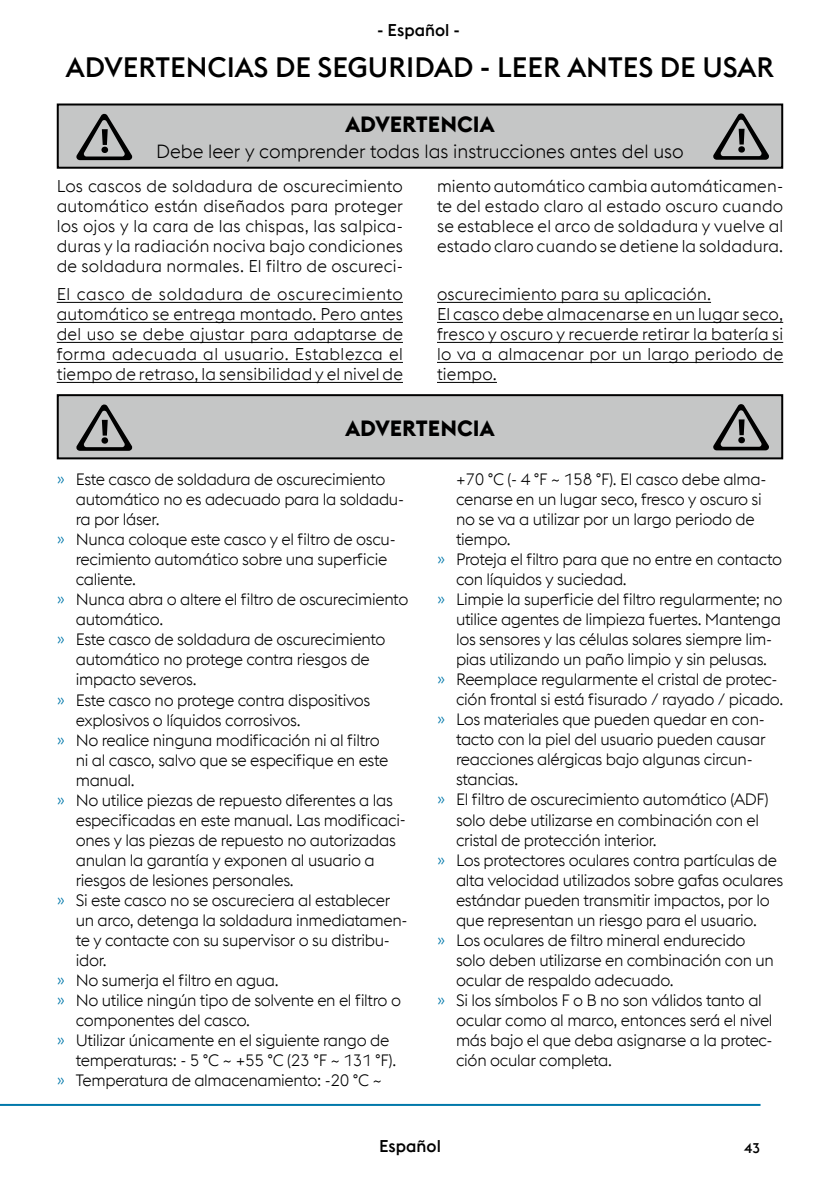
<style>
.page{position:relative;width:840px;height:1191px;background:#fff}
.page>*{position:absolute;margin:0;border:0;box-sizing:border-box;transform-origin:0 0}
.t1{font:500 28px "voestalpine";color:#000}
.t2{font:700 22px "voestalpine";color:#000}
.t3{font:300 19px "voestalpine";color:#000}
.t4{font:300 17px/20px "voestalpine";letter-spacing:.01em;color:#000;text-align:justify}
.t5{font:500 17px "voestalpine";color:#000}
.t6{font:300 16.4px "voestalpine";letter-spacing:-.02em;color:#000}
.t7{font:500 14px "voestalpine";color:#000}
.s1{color:#0078aa}
</style>
<div class="page">
<hr style="left:0;top:1104px;width:760px;height:2px;background:#0078aa">
<div style="left:58px;top:104px;width:723px;height:64px;background:#c5c6c6"></div>
<div style="left:57px;top:103px;width:725px;height:66px;border:2px solid #000"></div>
<svg style="left:76px;top:113px;width:57px;height:47px"></svg>
<svg style="left:713px;top:113px;width:56px;height:47px"></svg>
<hr style="left:57px;top:302px;width:346px;height:1px;background:#000">
<hr style="left:57px;top:322px;width:346px;height:1px;background:#000">
<hr style="left:57px;top:342px;width:346px;height:1px;background:#000">
<hr style="left:57px;top:362px;width:346px;height:1px;background:#000">
<hr style="left:57px;top:382px;width:346px;height:1px;background:#000">
<hr style="left:437px;top:302px;width:273px;height:1px;background:#000">
<hr style="left:437px;top:322px;width:345px;height:1px;background:#000">
<hr style="left:437px;top:342px;width:345px;height:1px;background:#000">
<hr style="left:437px;top:362px;width:345px;height:1px;background:#000">
<hr style="left:437px;top:382px;width:59px;height:1px;background:#000">
<div style="left:58px;top:395px;width:723px;height:63px;background:#c5c6c6"></div>
<div style="left:57px;top:394px;width:725px;height:65px;border:2px solid #000"></div>
<svg style="left:76px;top:404px;width:57px;height:47px"></svg>
<svg style="left:713px;top:404px;width:56px;height:46px"></svg>
<p class="t5" style="left:377px;top:20px;width:84px">- Español -</p>
<h1 class="t1" style="left:66px;top:50px;width:709px">ADVERTENCIAS DE SEGURIDAD - LEER ANTES DE USAR</h1>
<h2 class="t2" style="left:345px;top:110px;width:150px">ADVERTENCIA</h2>
<p class="t3" style="left:156px;top:140px;width:528px">Debe leer y comprender todas las instrucciones antes del uso</p>
<p class="t4" style="left:57px;top:176px;width:347px">Los cascos de soldadura de oscurecimiento automático están diseñados para proteger los ojos y la cara de las chispas, las salpica&shy;duras y la radiación nociva bajo condiciones de soldadura normales. El filtro de oscureci-</p>
<p class="t4" style="left:437px;top:176px;width:347px">miento automático cambia automáticamen&shy;te del estado claro al estado oscuro cuando se establece el arco de soldadura y vuelve al estado claro cuando se detiene la soldadura.</p>
<p class="t4" style="left:57px;top:284px;width:347px">El casco de soldadura de oscurecimiento automático se entrega montado. Pero antes del uso se debe ajustar para adaptarse de forma adecuada al usuario. Establezca el tiempo de retraso, la sensibilidad y el nivel de</p>
<p class="t4" style="left:437px;top:284px;width:347px;text-align:left">oscurecimiento para su aplicación.<br>El casco debe almacenarse en un lugar seco, fresco y oscuro y recuerde retirar la batería si lo va a almacenar por un largo periodo de tiempo.</p>
<h2 class="t2" style="left:345px;top:414px;width:150px">ADVERTENCIA</h2>
<p class="t6" style="left:57px;top:470px;width:330px"><span class="s1">ʷ</span> Este casco de soldadura de oscurecimiento</p>
<p class="t6" style="left:76px;top:490px;width:329px">automático no es adecuado para la soldadu-</p>
<p class="t6" style="left:76px;top:510px;width:85px">ra por láser.</p>
<p class="t6" style="left:57px;top:530px;width:340px"><span class="s1">ʷ</span> Nunca coloque este casco y el filtro de oscu-</p>
<p class="t6" style="left:76px;top:550px;width:313px">recimiento automático sobre una superficie</p>
<p class="t6" style="left:76px;top:570px;width:62px">caliente.</p>
<p class="t6" style="left:57px;top:590px;width:353px"><span class="s1">ʷ</span> Nunca abra o altere el filtro de oscurecimiento</p>
<p class="t6" style="left:76px;top:610px;width:89px">automático.</p>
<p class="t6" style="left:57px;top:630px;width:330px"><span class="s1">ʷ</span> Este casco de soldadura de oscurecimiento</p>
<p class="t6" style="left:76px;top:650px;width:295px">automático no protege contra riesgos de</p>
<p class="t6" style="left:76px;top:670px;width:122px">impacto severos.</p>
<p class="t6" style="left:57px;top:690px;width:315px"><span class="s1">ʷ</span> Este casco no protege contra dispositivos</p>
<p class="t6" style="left:76px;top:710px;width:226px">explosivos o líquidos corrosivos.</p>
<p class="t6" style="left:57px;top:730px;width:324px"><span class="s1">ʷ</span> No realice ninguna modificación ni al filtro</p>
<p class="t6" style="left:76px;top:750px;width:314px">ni al casco, salvo que se especifique en este</p>
<p class="t6" style="left:76px;top:770px;width:60px">manual.</p>
<p class="t6" style="left:57px;top:790px;width:337px"><span class="s1">ʷ</span> No utilice piezas de repuesto diferentes a las</p>
<p class="t6" style="left:76px;top:810px;width:331px">especificadas en este manual. Las modificaci-</p>
<p class="t6" style="left:76px;top:830px;width:321px">ones y las piezas de repuesto no autorizadas</p>
<p class="t6" style="left:76px;top:850px;width:300px">anulan la garantía y exponen al usuario a</p>
<p class="t6" style="left:76px;top:870px;width:219px">riesgos de lesiones personales.</p>
<p class="t6" style="left:57px;top:890px;width:335px"><span class="s1">ʷ</span> Si este casco no se oscureciera al establecer</p>
<p class="t6" style="left:76px;top:910px;width:333px">un arco, detenga la soldadura inmediatamen-</p>
<p class="t6" style="left:76px;top:930px;width:315px">te y contacte con su supervisor o su distribu-</p>
<p class="t6" style="left:76px;top:950px;width:32px">idor.</p>
<p class="t6" style="left:57px;top:970px;width:223px"><span class="s1">ʷ</span> No sumerja el filtro en agua.</p>
<p class="t6" style="left:57px;top:990px;width:345px"><span class="s1">ʷ</span> No utilice ningún tipo de solvente en el filtro o</p>
<p class="t6" style="left:76px;top:1010px;width:176px">componentes del casco.</p>
<p class="t6" style="left:57px;top:1030px;width:334px"><span class="s1">ʷ</span> Utilizar únicamente en el siguiente rango de</p>
<p class="t6" style="left:76px;top:1050px;width:322px">temperaturas: - 5 °C ~ +55 °C (23 °F ~ 131 °F).</p>
<p class="t6" style="left:57px;top:1070px;width:327px"><span class="s1">ʷ</span> Temperatura de almacenamiento: -20 °C ~</p>
<p class="t6" style="left:456px;top:470px;width:312px">+70 °C (- 4 °F ~ 158 °F). El casco debe alma-</p>
<p class="t6" style="left:456px;top:490px;width:307px">cenarse en un lugar seco, fresco y oscuro si</p>
<p class="t6" style="left:456px;top:510px;width:300px">no se va a utilizar por un largo periodo de</p>
<p class="t6" style="left:456px;top:530px;width:56px">tiempo.</p>
<p class="t6" style="left:437px;top:550px;width:346px"><span class="s1">ʷ</span> Proteja el filtro para que no entre en contacto</p>
<p class="t6" style="left:456px;top:570px;width:172px">con líquidos y suciedad.</p>
<p class="t6" style="left:437px;top:590px;width:347px"><span class="s1">ʷ</span> Limpie la superficie del filtro regularmente; no</p>
<p class="t6" style="left:456px;top:610px;width:326px">utilice agentes de limpieza fuertes. Mantenga</p>
<p class="t6" style="left:456px;top:630px;width:317px">los sensores y las células solares siempre lim-</p>
<p class="t6" style="left:456px;top:650px;width:312px">pias utilizando un paño limpio y sin pelusas.</p>
<p class="t6" style="left:437px;top:670px;width:341px"><span class="s1">ʷ</span> Reemplace regularmente el cristal de protec-</p>
<p class="t6" style="left:456px;top:690px;width:328px">ción frontal si está fisurado / rayado / picado.</p>
<p class="t6" style="left:437px;top:710px;width:329px"><span class="s1">ʷ</span> Los materiales que pueden quedar en con-</p>
<p class="t6" style="left:456px;top:730px;width:311px">tacto con la piel del usuario pueden causar</p>
<p class="t6" style="left:456px;top:750px;width:298px">reacciones alérgicas bajo algunas circun-</p>
<p class="t6" style="left:456px;top:770px;width:64px">stancias.</p>
<p class="t6" style="left:437px;top:790px;width:333px"><span class="s1">ʷ</span> El filtro de oscurecimiento automático (ADF)</p>
<p class="t6" style="left:456px;top:810px;width:304px">solo debe utilizarse en combinación con el</p>
<p class="t6" style="left:456px;top:830px;width:202px">cristal de protección interior.</p>
<p class="t6" style="left:437px;top:850px;width:341px"><span class="s1">ʷ</span> Los protectores oculares contra partículas de</p>
<p class="t6" style="left:456px;top:870px;width:328px">alta velocidad utilizados sobre gafas oculares</p>
<p class="t6" style="left:456px;top:890px;width:315px">estándar pueden transmitir impactos, por lo</p>
<p class="t6" style="left:456px;top:910px;width:302px">que representan un riesgo para el usuario.</p>
<p class="t6" style="left:437px;top:930px;width:310px"><span class="s1">ʷ</span> Los oculares de filtro mineral endurecido</p>
<p class="t6" style="left:456px;top:950px;width:319px">solo deben utilizarse en combinación con un</p>
<p class="t6" style="left:456px;top:970px;width:219px">ocular de respaldo adecuado.</p>
<p class="t6" style="left:437px;top:990px;width:326px"><span class="s1">ʷ</span> Si los símbolos F o B no son válidos tanto al</p>
<p class="t6" style="left:456px;top:1010px;width:318px">ocular como al marco, entonces será el nivel</p>
<p class="t6" style="left:456px;top:1030px;width:317px">más bajo el que deba asignarse a la protec-</p>
<p class="t6" style="left:456px;top:1050px;width:157px">ción ocular completa.</p>
<p class="t5" style="left:379px;top:1136px;width:63px">Español</p>
<p class="t7" style="left:743px;top:1140px;width:18px">43</p>
</div>
